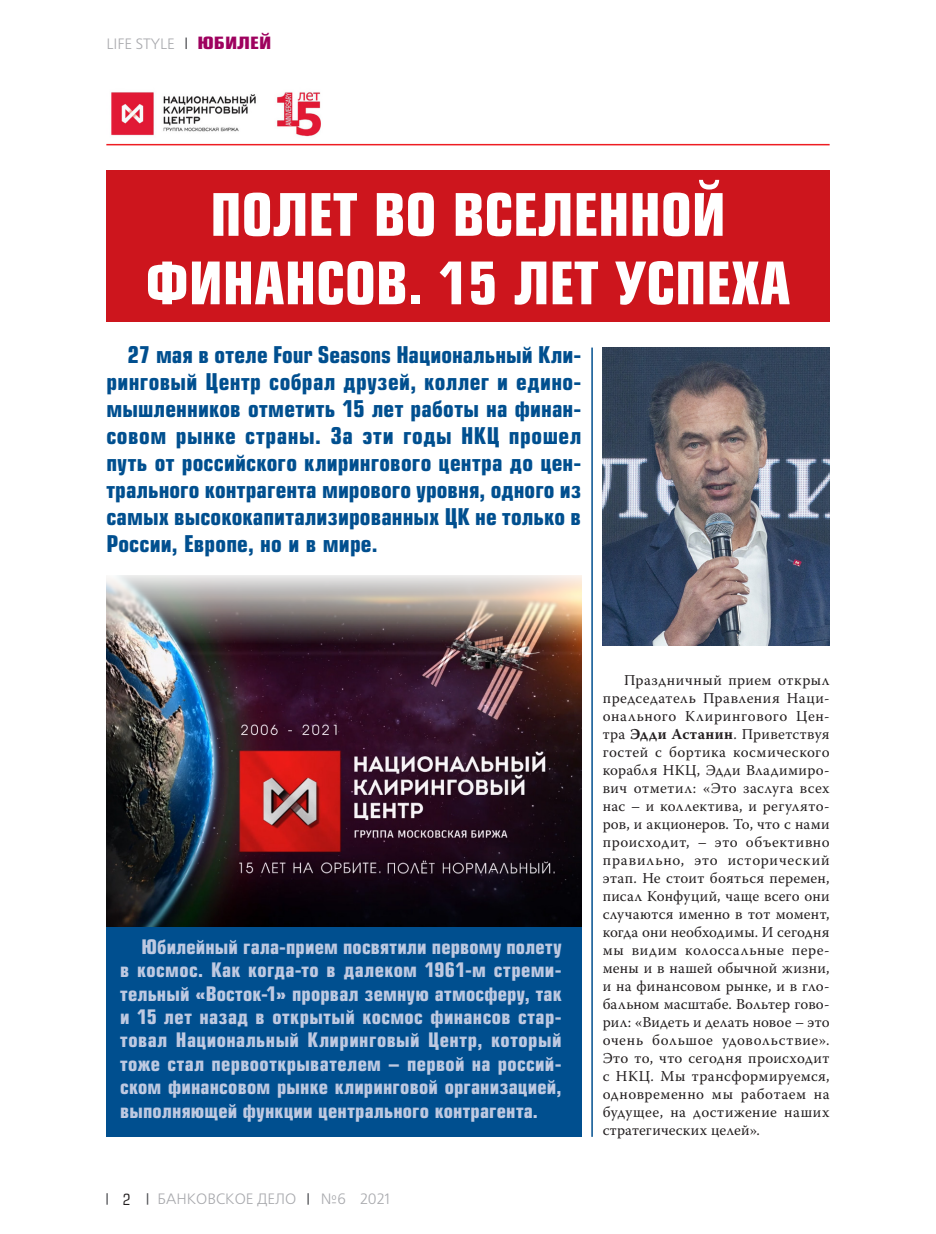
<style>
.page{position:relative;width:936px;height:1234px;background:#fff}
.page>*{position:absolute;margin:0;border:0;box-sizing:border-box;transform-origin:0 0}
.TOLzagol_Panton{font:700 57px/68.4px "Europe Cond";color:#fff;text-align:center}
.СТАТЬЯ___Основной_те{font:700 22.5px/27px "Europe Cond";letter-spacing:.005em;color:#004f8f;text-align:justify}
.СТАТЬЯ___Основной_те-2{font:700 19.5px/23.4px "Europe Cond";letter-spacing:.01em;color:#bec9e1;text-align:justify}
.t1{font:700 16.5px "Europe Cond";color:#9e015e;scale:1.25 1}
.СТАТЬЯ___Основной_те-3{font:15px/18px "Warnock Pro";letter-spacing:.025em;color:#231f20;text-align:justify}
.t2{font:15px "Free Set C";color:#a8a9ad}
.t3{font:15px "Europe Cond";color:#231f20}
.s1{font-weight:700}
</style>
<div class="page">
<svg style="left:307px;top:1193px;width:2px;height:11px"></svg>
<svg style="left:106px;top:1193px;width:2px;height:11px"></svg>
<div style="left:106px;top:777px;width:475px;height:359px;background:#004f8f"></div>
<div style="left:106px;top:170px;width:723px;height:151px;background:#cd151d"></div>
<svg style="left:185px;top:38px;width:2px;height:11px"></svg>
<img style="left:602px;top:347px;width:227px;height:298px">
<img style="left:106px;top:575px;width:475px;height:351px">
<img style="left:111px;top:92px;width:210px;height:45px">
<hr style="left:106px;top:144px;width:723px;height:1px;background:#ee1d23">
<hr style="left:591px;top:347px;width:1px;height:789px;background:#004f8f">
<p class="t2" style="left:106px;top:36px;width:70px">LIFE STYLE</p>
<p class="t1" style="left:197px;top:32px;width:61px">ЮБИЛЕЙ</p>
<p class="TOLzagol_Panton" style="left:145px;top:179px;width:646px">ПОЛЕТ ВО ВСЕЛЕННОЙ<br>ФИНАНСОВ. 15 ЛЕТ УСПЕХА</p>
<p class="СТАТЬЯ___Основной_те" style="left:106px;top:340px;width:476px;text-indent:21px">27 мая в отеле Four Seasons Национальный Кли&shy;ринговый Центр собрал друзей, коллег и едино&shy;мышленников отметить 15 лет работы на финан&shy;совом рынке страны. За эти годы НКЦ прошел путь от российского клирингового центра до цен&shy;трального контрагента мирового уровня, одного из самых высококапитализированных ЦК не только в России, Европе, но и в мире.</p>
<p class="СТАТЬЯ___Основной_те-2" style="left:120px;top:934px;width:443px;text-indent:21px">Юбилейный гала-прием посвятили первому полету в космос. Как когда-то в далеком 1961-м стреми&shy;тельный «Восток-1» прорвал земную атмосферу, так и 15 лет назад в открытый космос финансов стар&shy;товал Национальный Клиринговый Центр, который тоже стал первооткрывателем – первой на россий&shy;ском финансовом рынке клиринговой организацией, выполняющей функции центрального контрагента.</p>
<p class="t3" style="left:123px;top:1189px;width:9px">2</p>
<p class="t2" style="left:157px;top:1190px;width:140px">БАНКОВСКОЕ ДЕЛО</p>
<p class="t2" style="left:321px;top:1190px;width:71px">№6 2021</p>
<p class="СТАТЬЯ___Основной_те-3" style="left:602px;top:670px;width:228px;text-indent:21px">Праздничный прием открыл председатель Правления Наци&shy;онального Клирингового Цен&shy;тра <span class="s1">Эдди Астанин</span>. Приветствуя гостей с бортика космического корабля НКЦ, Эдди Владимиро&shy;вич отметил: «Это заслуга всех нас – и коллектива, и регулято&shy;ров, и акционеров. То, что с нами происходит, – это объективно правильно, это исторический этап. Не стоит бояться перемен, писал Конфуций, чаще всего они случаются именно в тот момент, когда они необходимы. И сегодня мы видим колоссальные пере&shy;мены и в нашей обычной жизни, и на финансовом рынке, и в гло&shy;бальном масштабе. Вольтер гово&shy;рил: «Видеть и делать новое – это очень большое удовольствие».<br>Это то, что сегодня происходит с НКЦ. Мы трансформируемся, одновременно мы работаем на будущее, на достижение наших стратегических целей».</p>
</div>
